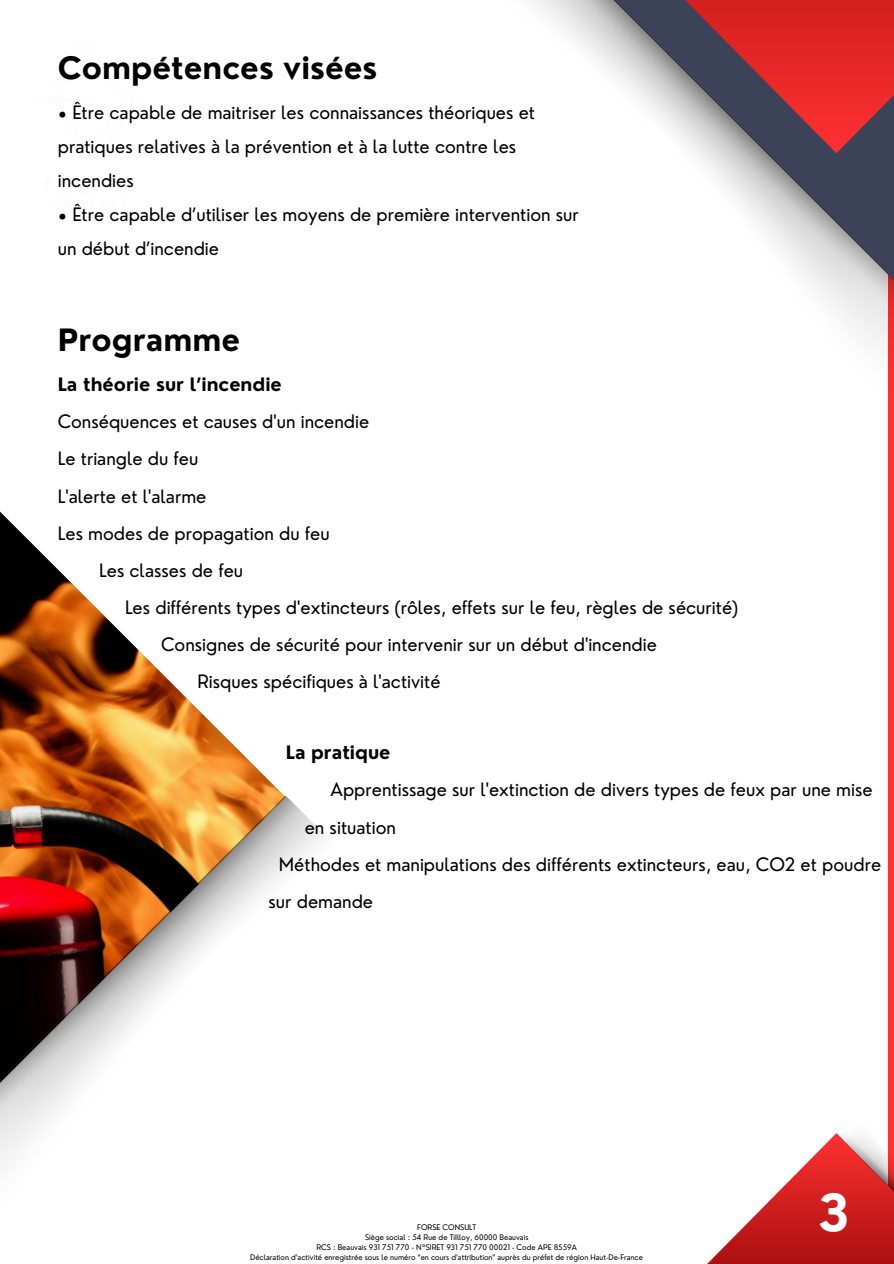
<style>
.page{position:relative;width:894px;height:1264px;background:#fff}
.page>*{position:absolute;margin:0;border:0;box-sizing:border-box;transform-origin:0 0}
.t1{font:700 49.5px "Nourd";color:#fff}
.t2{font:700 30px "Nourd";color:#000}
.t3{font:18px/33.8px "Nourd";color:#000}
.t4{font:700 18px "Nourd";color:#000}
.t5{font:7.5px "Nourd";color:#000}
</style>
<div class="page">
<div style="left:887px;top:0;width:6px;height:1263px;background:#ff3131"></div>
<svg style="left:708px;top:1133px;width:128px;height:130px"></svg>
<img style="left:836px;top:1109px;width:57px;height:154px">
<img style="left:533px;top:0;width:360px;height:436px">
<img style="left:0;top:511px;width:284px;height:284px">
<img style="left:0;top:795px;width:325px;height:369px">
<h1 class="t2" style="left:58px;top:49px;width:321px">Compétences visées</h1>
<h2 class="t3" style="left:58px;top:96px;width:478px">• Être capable de maitriser les connaissances théoriques et pratiques relatives à la prévention et à la lutte contre les incendies</h2>
<h2 class="t3" style="left:58px;top:197px;width:522px">• Être capable d’utiliser les moyens de première intervention sur un début d’incendie</h2>
<p class="t2" style="left:58px;top:321px;width:184px">Programme</p>
<h2 class="t4" style="left:58px;top:373px;width:225px">La théorie sur l’incendie</h2>
<h2 class="t3" style="left:58px;top:405px;width:313px">Conséquences et causes d'un incendie</h2>
<h2 class="t3" style="left:58px;top:442px;width:142px">Le triangle du feu</h2>
<h2 class="t3" style="left:58px;top:479px;width:150px">L'alerte et l'alarme</h2>
<h2 class="t3" style="left:58px;top:516px;width:273px">Les modes de propagation du feu</h2>
<h2 class="t3" style="left:99px;top:553px;width:145px">Les classes de feu</h2>
<h2 class="t3" style="left:125px;top:590px;width:614px">Les différents types d'extincteurs (rôles, effets sur le feu, règles de sécurité)</h2>
<h2 class="t3" style="left:161px;top:627px;width:497px">Consignes de sécurité pour intervenir sur un début d'incendie</h2>
<h2 class="t3" style="left:197px;top:664px;width:245px">Risques spécifiques à l'activité</h2>
<p class="t4" style="left:286px;top:741px;width:106px">La pratique</p>
<p class="t3" style="left:330px;top:772px;width:543px">Apprentissage sur l'extinction de divers types de feux par une mise</p>
<p class="t3" style="left:305px;top:810px;width:93px">en situation</p>
<p class="t3" style="left:279px;top:847px;width:603px">Méthodes et manipulations des différents extincteurs, eau, CO2 et poudre</p>
<p class="t3" style="left:268px;top:884px;width:106px">sur demande</p>
<p class="t5" style="left:417px;top:1222px;width:60px">FORSE CONSULT</p>
<p class="t5" style="left:365px;top:1232px;width:165px">Siège social : 54 Rue de TiIlloy, 60000 Beauvais</p>
<p class="t5" style="left:316px;top:1242px;width:262px">RCS : Beauvais 931 751 770 - N°SIRET 931 751 770 00021 - Code APE 8559A</p>
<p class="t5" style="left:250px;top:1252px;width:394px">Déclaration d’activité enregistrée sous le numéro “en cours d’attribution” auprès du préfet de région Haut-De-France</p>
<p class="t1" style="left:817px;top:1181px;width:34px">3</p>
</div>
